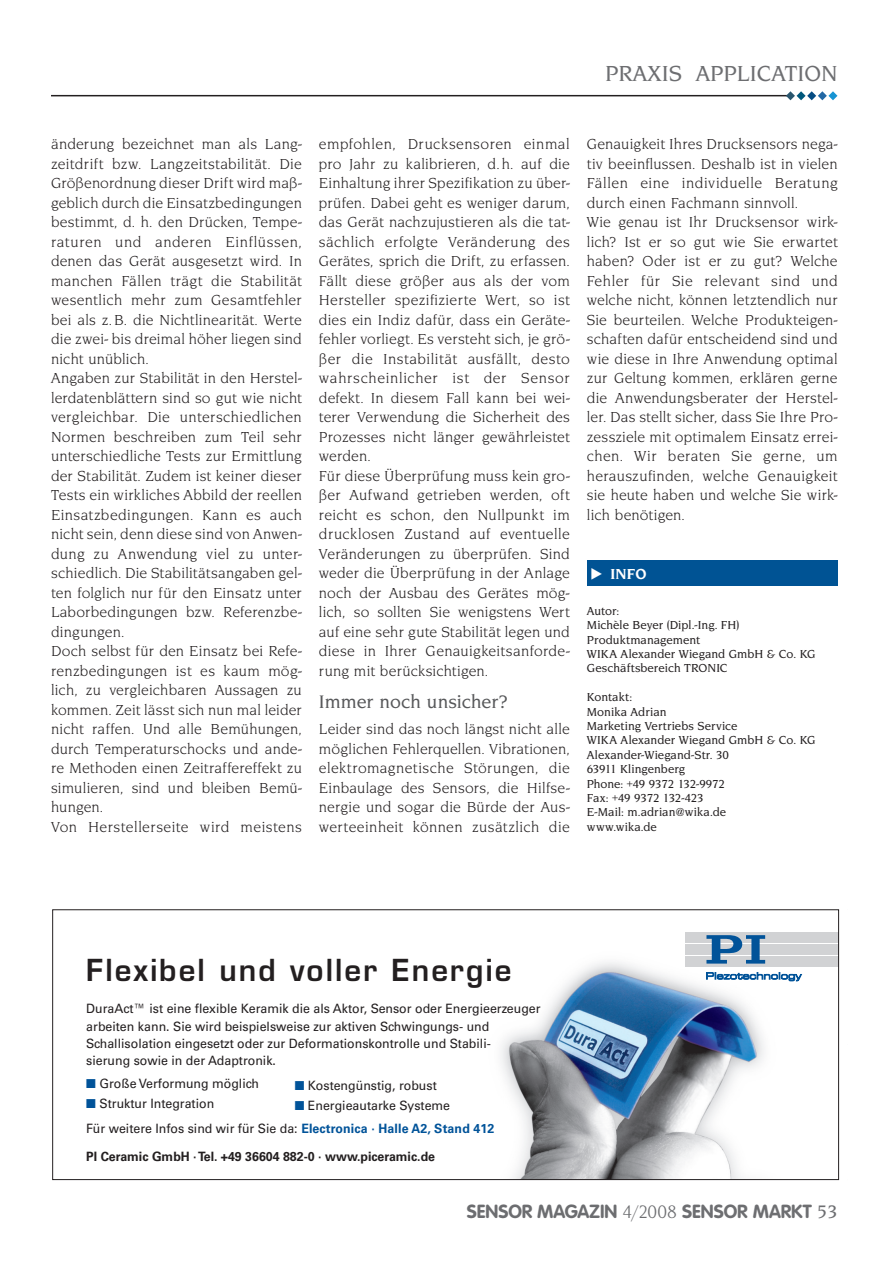
<style>
.page{position:relative;width:893px;height:1263px;background:#fff}
.page>*{position:absolute;margin:0;border:0;box-sizing:border-box;transform-origin:0 0}
.t1{font:600 29.55px "Eurostile LT";letter-spacing:.07em;color:#231f20}
.t2{font:500 22.5px "Novarese Itc T";color:#6d6e71}
.t3{font:700 18.75px "VAG Rounded";color:#6c6d70}
.t4{font:500 18.75px "Novarese Itc T";color:#57585a}
.t5{font:15px/19.5px "Novarese Itc T";letter-spacing:.02em;color:#231f20}
.t6{font:700 15px "Novarese Itc T";color:#fff}
.t7{font:12.9px/17.4px "Univers LT";color:#231f20;scale:.96 1}
.t8{font:700 12.9px "Univers LT";color:#231f20;scale:.96 1}
.t9{font:500 12px/14.4px "Novarese Itc T";letter-spacing:.005em;color:#231f20}
.s1{color:#015399}
.s2{font-weight:700;color:#015399}
.s3{font-family:"Novarese Itc T";font-weight:400}
.s4{color:#6d6e71}
.s5{font-family:"Novarese Itc T";font-weight:500;color:#6d6e71}
</style>
<div class="page">
<hr style="left:51px;top:95px;width:740px;height:1px;background:#231f20">
<svg style="left:786px;top:91px;width:51px;height:9px"></svg>
<div style="left:587px;top:560px;width:251px;height:26px;background:#005394"></div>
<svg style="left:52px;top:909px;width:788px;height:272px"></svg>
<h2 class="t2" style="left:605px;top:64px;width:234px">PRAXIS APPLICATION</h2>
<p class="t5" style="left:51px;top:135px;width:252px">änderung bezeichnet man als Lang&shy;zeitdrift bzw. Langzeitstabilität. Die Größenordnung dieser Drift wird maß&shy;geblich durch die Einsatzbedingungen bestimmt, d. h. den Drücken, Tempe&shy;raturen und anderen Einflüssen, denen das Gerät ausgesetzt wird. In manchen Fällen trägt die Stabilität wesentlich mehr zum Gesamtfehler bei als z. B. die Nichtlinearität. Werte die zwei- bis dreimal höher liegen sind nicht unüblich.<br>Angaben zur Stabilität in den Herstel&shy;lerdatenblättern sind so gut wie nicht vergleichbar. Die unterschiedlichen Normen beschreiben zum Teil sehr unterschiedliche Tests zur Ermittlung der Stabilität. Zudem ist keiner dieser Tests ein wirkliches Abbild der reellen Einsatzbedingungen. Kann es auch nicht sein, denn diese sind von Anwen&shy;dung zu Anwendung viel zu unter&shy;schiedlich. Die Stabilitätsangaben gel&shy;ten folglich nur für den Einsatz unter Laborbedingungen bzw. Referenzbe&shy;dingungen.<br>Doch selbst für den Einsatz bei Refe&shy;renzbedingungen ist es kaum mög&shy;lich, zu vergleichbaren Aussagen zu kommen. Zeit lässt sich nun mal leider nicht raffen. Und alle Bemühungen, durch Temperaturschocks und ande&shy;re Methoden einen Zeitraffereffekt zu simulieren, sind und bleiben Bemü&shy;hungen.<br>Von Herstellerseite wird meistens</p>
<p class="t5" style="left:319px;top:135px;width:252px">empfohlen, Drucksensoren einmal pro Jahr zu kalibrieren, d. h. auf die Einhaltung ihrer Spezifikation zu über&shy;prüfen. Dabei geht es weniger darum, das Gerät nachzujustieren als die tat&shy;sächlich erfolgte Veränderung des Gerätes, sprich die Drift, zu erfassen.<br>Fällt diese größer aus als der vom Hersteller spezifizierte Wert, so ist dies ein Indiz dafür, dass ein Geräte&shy;fehler vorliegt. Es versteht sich, je grö&shy;ßer die Instabilität ausfällt, desto wahrscheinlicher ist der Sensor defekt. In diesem Fall kann bei wei&shy;terer Verwendung die Sicherheit des Prozesses nicht länger ge währleistet werden.<br>Für diese Überprüfung muss kein gro&shy;ßer Aufwand getrieben werden, oft reicht es schon, den Nullpunkt im drucklosen Zustand auf eventuelle Veränderungen zu überprüfen. Sind weder die Überprüfung in der Anlage noch der Ausbau des Gerätes mög&shy;lich, so sollten Sie wenigstens Wert auf eine sehr gute Stabilität legen und diese in Ihrer Genauigkeitsanforde&shy;rung mit berücksichtigen.</p>
<p class="t4" style="left:319px;top:694px;width:191px">Immer noch unsicher?</p>
<p class="t5" style="left:319px;top:720px;width:252px;text-align:justify">Leider sind das noch längst nicht alle möglichen Fehlerquellen. Vibrationen, elektromagnetische Störungen, die Einbaulage des Sensors, die Hilfse&shy;nergie und sogar die Bürde der Aus&shy;werteeinheit können zusätzlich die</p>
<p class="t5" style="left:587px;top:135px;width:252px">Genauigkeit Ihres Drucksensors nega&shy;tiv beeinflussen. Deshalb ist in vielen Fällen eine individuelle Beratung durch einen Fachmann sinnvoll.<br>Wie genau ist Ihr Drucksensor wirk&shy;lich? Ist er so gut wie Sie erwartet haben? Oder ist er zu gut? Welche Fehler für Sie relevant sind und welche nicht, können letztendlich nur Sie beurteilen. Welche Produkteigen&shy;schaften dafür entscheidend sind und wie diese in Ihre Anwendung optimal zur Geltung kommen, erklären gerne die Anwendungsberater der Herstel&shy;ler. Das stellt sicher, dass Sie Ihre Pro&shy;zessziele mit optimalem Einsatz errei&shy;chen. Wir beraten Sie gerne, um herauszufinden, welche Genauigkeit sie heute haben und welche Sie wirk&shy;lich benötigen.</p>
<p class="t6" style="left:611px;top:567px;width:37px">INFO</p>
<p class="t9" style="left:587px;top:604px;width:230px">Autor:<br>Michèle Beyer (Dipl.-Ing. FH)<br>Produktmanagement<br>WIKA Alexander Wiegand GmbH &amp; Co. KG<br>Geschäftsbereich TRONIC</p>
<p class="t9" style="left:587px;top:690px;width:230px">Kontakt:<br>Monika Adrian<br>Marketing Vertriebs Service<br>WIKA Alexander Wiegand GmbH &amp; Co. KG<br>Alexander-Wiegand-Str. 30<br>63911 Klingenberg<br>Phone: +49 9372 132-9972<br>Fax: +49 9372 132-423<br>E-Mail: m.adrian@wika.de<br>www.wika.de</p>
<h1 class="t1" style="left:86px;top:958px;width:427px">Flexibel und voller Energie</h1>
<p class="t7" style="left:86px;top:1001px;width:475px">DuraAct™ ist eine flexible Keramik die als Aktor, Sensor oder Energieerzeuger arbeiten kann. Sie wird beispielsweise zur aktiven Schwingungs- und Schallisolation eingesetzt oder zur Deformationskontrolle und Stabili-<br>sierung sowie in der Adaptronik.</p>
<p class="t7" style="left:86px;top:1076px;width:181px"><span class="s1">■</span> Große Verformung möglich</p>
<p class="t7" style="left:86px;top:1095px;width:135px"><span class="s1">■</span> Struktur Integration</p>
<p class="t7" style="left:295px;top:1078px;width:150px"><span class="s1">■</span> Kostengünstig, robust</p>
<p class="t7" style="left:295px;top:1098px;width:163px"><span class="s1">■</span> Energieautarke Systeme</p>
<p class="t7" style="left:86px;top:1121px;width:427px">Für weitere Infos sind wir für Sie da: <span class="s2">Electronica · Halle A2, Stand 412</span></p>
<p class="t8" style="left:86px;top:1149px;width:365px">PI Ceramic GmbH · Tel. +49 36604 882-0 · www.piceramic.de</p>
<p class="t3" style="left:467px;top:1204px;width:372px">SENSOR MAGAZIN <span class="s3">4/2008</span> <span class="s4">SENSOR MARKT</span> <span class="s5">53</span></p>
</div>
